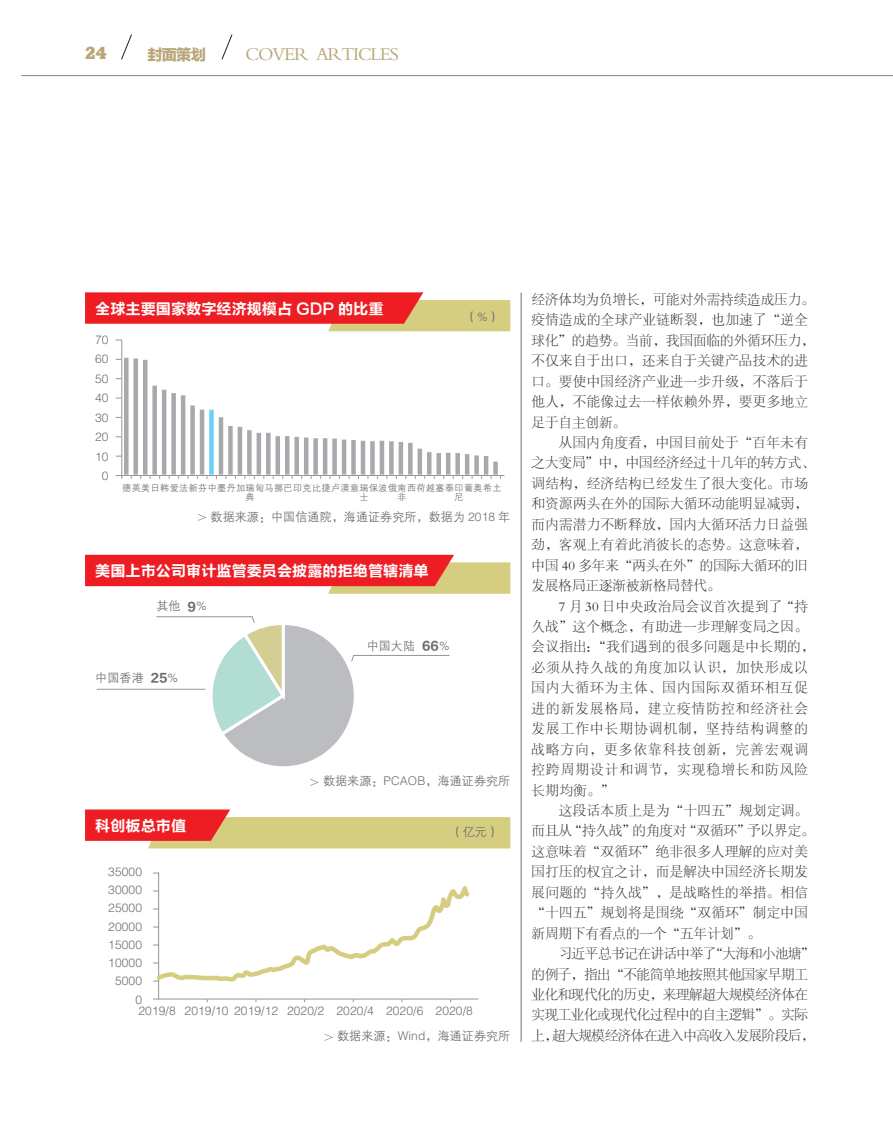
<style>
.page{position:relative;width:893px;height:1127px;background:#fff}
.page>*{position:absolute;margin:0;border:0;box-sizing:border-box;transform-origin:0 0}
.t1{font:18.9px "FZBSJW GB1 0";letter-spacing:-.065em;color:#b8a779}
.t2{font:800 16.95px "Stymie BT";color:#b8a779}
.t3{font:15.15px "FZLTCHJW GB1 0";color:#fff}
.t4{font:15.15px "FZLTTHK GBK1 0";color:#b8a779}
.正文{font:13.5px/20.4px "FZSYJW GB1 0";letter-spacing:.025em;color:#231f20}
.正文-2{font:13.5px/20.4px "FZSYJW GB1 0";letter-spacing:.085em;color:#231f20}
.正文-3{font:13.5px/20.4px "FZSYJW GB1 0";letter-spacing:-.025em;color:#231f20}
.t5{font:12px "FZZDXJW GB1 0";letter-spacing:.01em;color:#6c6d70}
.t6{font:9px "FZZDXJW GB1 0";letter-spacing:.055em;color:#6c6d70}
.s1{font-family:"Adobe Song Std";font-weight:300}
.s2{font-family:"FZLTDHJW GB1 0"}
</style>
<div class="page">
<hr style="left:21px;top:75px;width:872px;height:1px;background:#808285">
<svg style="left:221px;top:34px;width:12px;height:26px"></svg>
<svg style="left:121px;top:34px;width:11px;height:26px"></svg>
<hr style="left:521px;top:293px;width:1px;height:748px;background:#6c6d70">
<svg style="left:85px;top:292px;width:425px;height:39px;background:#eb675a"></svg>
<svg style="left:85px;top:555px;width:425px;height:39px;background:#eb5d53"></svg>
<svg style="left:85px;top:809px;width:425px;height:39px"></svg>
<hr style="left:153px;top:998px;width:325px;height:1px;background:#939598">
<hr style="left:116px;top:475px;width:388px;height:1px;background:#939598">
<hr style="left:121px;top:340px;width:1px;height:139px;background:#939598">
<hr style="left:158px;top:873px;width:1px;height:126px;background:#939598">
<svg style="left:153px;top:886px;width:317px;height:99px"></svg>
<div style="left:124px;top:358px;width:5px;height:117px;background:#a8a9ad"></div>
<hr style="left:134px;top:358px;width:4px;height:117px;background:#a8a9ad">
<hr style="left:143px;top:360px;width:4px;height:115px;background:#a8a9ad">
<div style="left:152px;top:386px;width:5px;height:89px;background:#a8a9ad"></div>
<hr style="left:162px;top:390px;width:4px;height:85px;background:#a8a9ad">
<div style="left:171px;top:393px;width:5px;height:82px;background:#a8a9ad"></div>
<hr style="left:181px;top:395px;width:4px;height:80px;background:#a8a9ad">
<div style="left:190px;top:405px;width:5px;height:70px;background:#a8a9ad"></div>
<hr style="left:200px;top:410px;width:4px;height:65px;background:#a8a9ad">
<hr style="left:219px;top:417px;width:4px;height:58px;background:#a8a9ad">
<div style="left:228px;top:426px;width:5px;height:49px;background:#a8a9ad"></div>
<hr style="left:238px;top:427px;width:4px;height:48px;background:#a8a9ad">
<div style="left:247px;top:430px;width:5px;height:45px;background:#a8a9ad"></div>
<hr style="left:257px;top:433px;width:4px;height:42px;background:#a8a9ad">
<div style="left:266px;top:433px;width:5px;height:42px;background:#a8a9ad"></div>
<hr style="left:276px;top:436px;width:4px;height:39px;background:#a8a9ad">
<hr style="left:285px;top:436px;width:4px;height:39px;background:#a8a9ad">
<div style="left:294px;top:437px;width:5px;height:38px;background:#a8a9ad"></div>
<hr style="left:304px;top:437px;width:4px;height:38px;background:#a8a9ad">
<div style="left:351px;top:440px;width:5px;height:35px;background:#a8a9ad"></div>
<div style="left:313px;top:438px;width:5px;height:37px;background:#a8a9ad"></div>
<hr style="left:361px;top:441px;width:4px;height:34px;background:#a8a9ad">
<hr style="left:399px;top:442px;width:4px;height:33px;background:#a8a9ad">
<hr style="left:465px;top:454px;width:4px;height:21px;background:#a8a9ad">
<hr style="left:323px;top:438px;width:4px;height:37px;background:#a8a9ad">
<div style="left:370px;top:441px;width:5px;height:34px;background:#a8a9ad"></div>
<div style="left:436px;top:453px;width:5px;height:22px;background:#a8a9ad"></div>
<div style="left:408px;top:443px;width:5px;height:32px;background:#a8a9ad"></div>
<div style="left:474px;top:455px;width:5px;height:20px;background:#a8a9ad"></div>
<div style="left:332px;top:439px;width:5px;height:36px;background:#a8a9ad"></div>
<hr style="left:380px;top:441px;width:4px;height:34px;background:#a8a9ad">
<hr style="left:446px;top:453px;width:4px;height:22px;background:#a8a9ad">
<hr style="left:418px;top:449px;width:4px;height:26px;background:#a8a9ad">
<hr style="left:484px;top:456px;width:4px;height:19px;background:#a8a9ad">
<hr style="left:342px;top:440px;width:4px;height:35px;background:#a8a9ad">
<div style="left:389px;top:441px;width:5px;height:34px;background:#a8a9ad"></div>
<div style="left:455px;top:453px;width:5px;height:22px;background:#a8a9ad"></div>
<hr style="left:427px;top:452px;width:4px;height:23px;background:#a8a9ad">
<div style="left:493px;top:462px;width:5px;height:13px;background:#a8a9ad"></div>
<div style="left:209px;top:410px;width:5px;height:65px;background:#6bcff6"></div>
<svg style="left:156px;top:616px;width:294px;height:151px"></svg>
<hr style="left:97px;top:689px;width:109px;height:1px;background:#939598">
<p class="t2" style="left:85px;top:43px;width:23px">24</p>
<p class="t4" style="left:147px;top:46px;width:60px">封面策划</p>
<h1 class="t1" style="left:246px;top:43px;width:155px">COVER ARTICLES</h1>
<p class="t3" style="left:95px;top:300px;width:290px">全球主要国家数字经济规模占 GDP 的比重</p>
<p class="t5" style="left:95px;top:333px;width:15px">70</p>
<p class="t5" style="left:95px;top:353px;width:15px">60</p>
<p class="t5" style="left:95px;top:372px;width:15px">50</p>
<p class="t5" style="left:95px;top:392px;width:15px">40</p>
<p class="t5" style="left:95px;top:411px;width:15px">30</p>
<p class="t5" style="left:95px;top:431px;width:15px">20</p>
<p class="t5" style="left:95px;top:450px;width:15px">10</p>
<p class="t5" style="left:102px;top:470px;width:8px">0</p>
<p class="t5" style="left:465px;top:310px;width:36px">（%）</p>
<p class="t6" style="left:122px;top:483px;width:381px">德英美日韩爱法新芬中墨丹加瑞匈马挪巴印克比捷卢澳意瑞保波俄南西荷越塞泰印葡奥希土</p>
<p class="t6" style="left:246px;top:492px;width:10px">典</p>
<p class="t6" style="left:360px;top:492px;width:10px">士</p>
<p class="t6" style="left:398px;top:492px;width:10px">非</p>
<p class="t6" style="left:454px;top:492px;width:10px">尼</p>
<p class="t5" style="left:196px;top:510px;width:316px"><span class="s1">＞</span> 数据来源：中国信通院，海通证券究所，数据为 2018 年</p>
<p class="t3" style="left:95px;top:562px;width:335px">美国上市公司审计监管委员会披露的拒绝管辖清单</p>
<p class="t5" style="left:156px;top:600px;width:52px">其他 <span class="s2">9</span>%</p>
<p class="t5" style="left:95px;top:671px;width:84px">中国香港 <span class="s2">25</span>%</p>
<p class="t3" style="left:95px;top:817px;width:92px">科创板总市值</p>
<p class="t5" style="left:367px;top:639px;width:85px">中国大陆 <span class="s2">66</span>%</p>
<p class="t5" style="left:308px;top:775px;width:203px"><span class="s1">＞</span> 数据来源：PCAOB，海通证券究所</p>
<p class="t5" style="left:451px;top:826px;width:50px">（亿元）</p>
<p class="t5" style="left:108px;top:865px;width:35px">35000</p>
<p class="t5" style="left:108px;top:883px;width:35px">30000</p>
<p class="t5" style="left:108px;top:901px;width:35px">25000</p>
<p class="t5" style="left:108px;top:920px;width:35px">20000</p>
<p class="t5" style="left:108px;top:938px;width:35px">15000</p>
<p class="t5" style="left:108px;top:956px;width:35px">10000</p>
<p class="t5" style="left:115px;top:975px;width:29px">5000</p>
<p class="t5" style="left:135px;top:993px;width:8px">0</p>
<p class="t5" style="left:138px;top:1004px;width:39px">2019/8</p>
<p class="t5" style="left:185px;top:1004px;width:46px">2019/10</p>
<p class="t5" style="left:234px;top:1004px;width:46px">2019/12</p>
<p class="t5" style="left:287px;top:1004px;width:39px">2020/2</p>
<p class="t5" style="left:336px;top:1004px;width:39px">2020/4</p>
<p class="t5" style="left:386px;top:1004px;width:39px">2020/6</p>
<p class="t5" style="left:436px;top:1004px;width:39px">2020/8</p>
<p class="t5" style="left:322px;top:1029px;width:189px"><span class="s1">＞</span> 数据来源：Wind，海通证券究所</p>
<p class="正文" style="left:531px;top:289px;width:285px">经济体均为负增长，可能对外需持续造成压力。疫情造成的全球产业链断裂，也加速了“逆全球化”的趋势。当前，我国面临的外循环压力，不仅来自于出口，还来自于关键产品技术的进口。要使中国经济产业进一步升级，不落后于他人，不能像过去一样依赖外界，要更多地立足于自主创新。</p>
<p class="正文" style="left:531px;top:433px;width:285px;text-indent:27px">从国内角度看，中国目前处于“百年未有之大变局”中，中国经济经过十几年的转方式、调结构，经济结构已经发生了很大变化。市场和资源两头在外的国际大循环动能明显减弱，而内需潜力不断释放，国内大循环活力日益强劲，客观上有着此消彼长的态势。这意味着，中国 40 多年来“两头在外”的国际大循环的旧发展格局正逐渐被新格局替代。</p>
<p class="正文-2" style="left:531px;top:596px;width:285px;text-indent:27px">7 月 30 日中央政治局会议首次提到了“持久战”这个概念，有助进一步理解变局之因。会议指出：“我们遇到的很多问题是中长期的，必须从持久战的角度加以认识，加快形成以国内大循环为主体、国内国际双循环相互促进的新发展格局，建立疫情防控和经济社会发展工作中长期协调机制，坚持结构调整的战略方向，更多依靠科技创新，完善宏观调控跨周期设计和调节，实现稳增长和防风险长期均衡。”</p>
<p class="正文" style="left:531px;top:800px;width:285px;text-indent:27px">这段话本质上是为“十四五”规划定调。而且从“持久战”的角度对“双循环”予以界定。这意味着“双循环”绝非很多人理解的应对美国打压的权宜之计，而是解决中国经济长期发展问题的“持久战”，是战略性的举措。相信“十四五”规划将是围绕“双循环”制定中国新周期下有看点的一个“五年计划”。</p>
<p class="正文-3" style="left:531px;top:944px;width:285px;text-indent:27px">习近平总书记在讲话中举了“大海和小池塘”的例子，指出“不能简单地按照其他国家早期工业化和现代化的历史，来理解超大规模经济体在实现工业化或现代化过程中的自主逻辑”。实际上，超大规模经济体在进入中高收入发展阶段后，</p>
</div>
